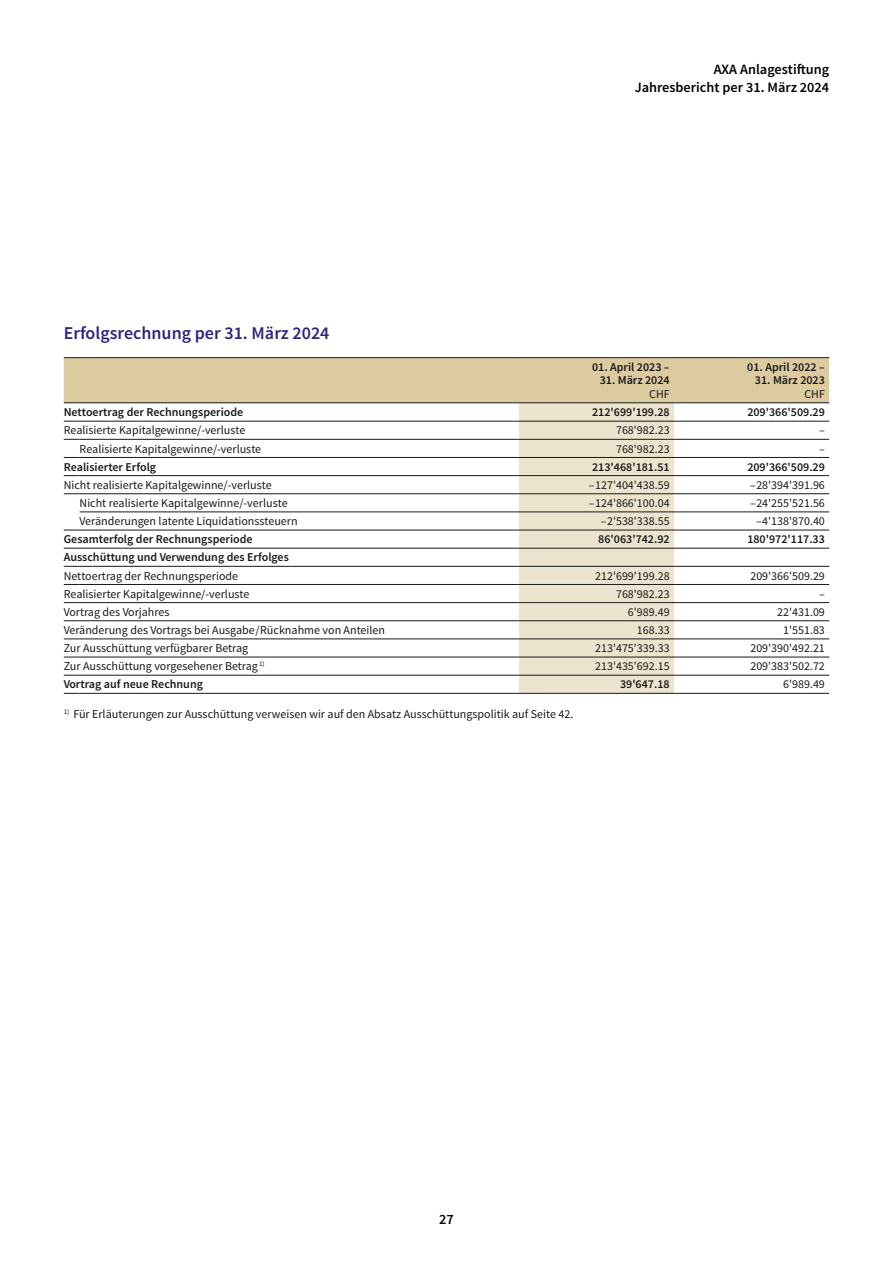
<style>
.page{position:relative;width:893px;height:1263px;background:#fff}
.page>*{position:absolute;margin:0;border:0;box-sizing:border-box;transform-origin:0 0}
.t1{font:600 18px "Source Sans Pro";color:#2f2483}
.t2{font:600 14.25px/18px "Source Sans Pro";color:#000;text-align:right}
.t3{font:12px "Source Sans Pro";color:#191919}
.t4{font:600 12px "Source Sans Pro";color:#191919}
</style>
<div class="page">
<svg style="left:64px;top:357px;width:765px;height:337px"></svg>
<hr style="left:80px;top:357px;width:439px;height:1px;background:#191919">
<hr style="left:519px;top:357px;width:155px;height:1px;background:#191919">
<hr style="left:674px;top:357px;width:155px;height:1px;background:#191919">
<h1 class="t1" style="left:64px;top:322px;width:267px">Erfolgsrechnung per 31. März 2024</h1>
<p class="t2" style="left:635px;top:61px;width:196px">AXA Anlagestiftung<br>Jahresbericht per 31. März 2024</p>
<p class="t4" style="left:592px;top:359px;width:79px">01. April 2023 –</p>
<p class="t4" style="left:600px;top:373px;width:72px">31. März 2024</p>
<p class="t3" style="left:649px;top:386px;width:22px">CHF</p>
<p class="t4" style="left:747px;top:359px;width:79px">01. April 2022 –</p>
<p class="t4" style="left:755px;top:373px;width:72px">31. März 2023</p>
<p class="t3" style="left:804px;top:386px;width:22px">CHF</p>
<p class="t4" style="left:64px;top:405px;width:181px">Nettoertrag der Rechnungsperiode</p>
<p class="t4" style="left:592px;top:405px;width:79px">212'699'199.28</p>
<p class="t4" style="left:747px;top:405px;width:79px">209'366'509.29</p>
<p class="t3" style="left:64px;top:423px;width:183px">Realisierte Kapitalgewinne/-verluste</p>
<p class="t3" style="left:616px;top:423px;width:55px">768'982.23</p>
<p class="t3" style="left:819px;top:423px;width:7px">–</p>
<p class="t3" style="left:80px;top:441px;width:183px">Realisierte Kapitalgewinne/-verluste</p>
<p class="t3" style="left:616px;top:441px;width:55px">768'982.23</p>
<p class="t3" style="left:819px;top:441px;width:7px">–</p>
<p class="t4" style="left:64px;top:459px;width:94px">Realisierter Erfolg</p>
<p class="t4" style="left:592px;top:459px;width:79px">213'468'181.51</p>
<p class="t4" style="left:747px;top:459px;width:79px">209'366'509.29</p>
<p class="t3" style="left:64px;top:477px;width:209px">Nicht realisierte Kapitalgewinne/-verluste</p>
<p class="t3" style="left:589px;top:477px;width:82px">–127'404'438.59</p>
<p class="t3" style="left:750px;top:477px;width:76px">–28'394'391.96</p>
<p class="t3" style="left:80px;top:496px;width:209px">Nicht realisierte Kapitalgewinne/-verluste</p>
<p class="t3" style="left:589px;top:496px;width:82px">–124'866'100.04</p>
<p class="t3" style="left:750px;top:496px;width:76px">–24'255'521.56</p>
<p class="t3" style="left:80px;top:514px;width:220px">Veränderungen latente Liquidationssteuern</p>
<p class="t3" style="left:601px;top:514px;width:70px">–2'538'338.55</p>
<p class="t3" style="left:756px;top:514px;width:70px">–4'138'870.40</p>
<p class="t4" style="left:64px;top:532px;width:190px">Gesamterfolg der Rechnungsperiode</p>
<p class="t4" style="left:598px;top:532px;width:73px">86'063'742.92</p>
<p class="t4" style="left:747px;top:532px;width:79px">180'972'117.33</p>
<p class="t4" style="left:64px;top:550px;width:227px">Ausschüttung und Verwendung des Erfolges</p>
<p class="t3" style="left:64px;top:568px;width:176px">Nettoertrag der Rechnungsperiode</p>
<p class="t3" style="left:595px;top:568px;width:76px">212'699'199.28</p>
<p class="t3" style="left:750px;top:568px;width:76px">209'366'509.29</p>
<p class="t3" style="left:64px;top:586px;width:187px">Realisierter Kapitalgewinne/-verluste</p>
<p class="t3" style="left:616px;top:586px;width:55px">768'982.23</p>
<p class="t3" style="left:819px;top:586px;width:7px">–</p>
<p class="t3" style="left:64px;top:604px;width:107px">Vortrag des Vorjahres</p>
<p class="t3" style="left:628px;top:604px;width:43px">6'989.49</p>
<p class="t3" style="left:777px;top:604px;width:49px">22'431.09</p>
<p class="t3" style="left:64px;top:623px;width:323px">Veränderung des Vortrags bei Ausgabe/Rücknahme von Anteilen</p>
<p class="t3" style="left:637px;top:623px;width:34px">168.33</p>
<p class="t3" style="left:783px;top:623px;width:43px">1'551.83</p>
<p class="t3" style="left:64px;top:641px;width:186px">Zur Ausschüttung verfügbarer Betrag</p>
<p class="t3" style="left:595px;top:641px;width:76px">213'475'339.33</p>
<p class="t3" style="left:750px;top:641px;width:76px">209'390'492.21</p>
<p class="t3" style="left:64px;top:659px;width:202px">Zur Ausschüttung vorgesehener Betrag <sup>1)</sup></p>
<p class="t3" style="left:595px;top:659px;width:76px">213'435'692.15</p>
<p class="t3" style="left:750px;top:659px;width:76px">209'383'502.72</p>
<p class="t4" style="left:64px;top:677px;width:141px">Vortrag auf neue Rechnung</p>
<p class="t4" style="left:620px;top:677px;width:51px">39'647.18</p>
<p class="t3" style="left:783px;top:677px;width:43px">6'989.49</p>
<p class="t3" style="left:64px;top:706px;width:511px"><sup>1)</sup> Für Erläuterungen zur Ausschüttung verweisen wir auf den Absatz Ausschüttungspolitik auf Seite 42.</p>
<p class="t2" style="left:439px;top:1211px;width:16px">27</p>
</div>
